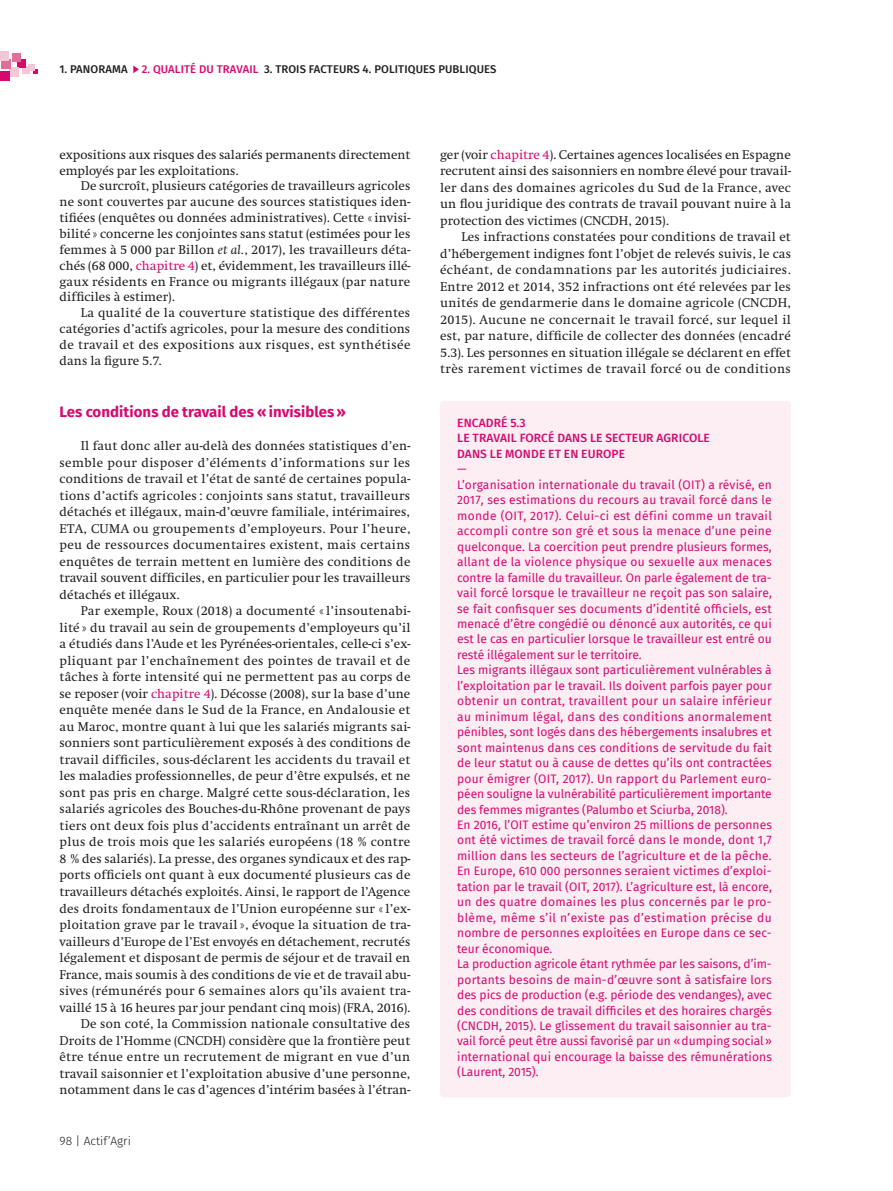
<style>
.page{position:relative;width:893px;height:1191px;background:#fff}
.page>*{position:absolute;margin:0;border:0;box-sizing:border-box;transform-origin:0 0}
.t1{font:700 15px "Fira Sans";letter-spacing:.005em;color:#d7096f}
.t2{font:13.2px/16.5px "Swift";letter-spacing:.01em;color:#20201f;text-align:justify}
.t3{font:12px/15.5px "Fira Sans";letter-spacing:.01em;color:#d7096f}
.t4{font:500 12px/15.5px "Fira Sans";letter-spacing:.01em;color:#d7096f}
.t5{font:300 12px "Fira Sans";color:#20201f}
.t6{font:500 11.25px "Fira Sans";letter-spacing:.01em;color:#20201f}
.s1{color:#d7096f}
.s2{font-style:italic}
</style>
<div class="page">
<svg style="left:29px;top:64px;width:9px;height:9px"></svg>
<div style="left:22px;top:67px;width:8px;height:7px;background:#f3c7d6"></div>
<div style="left:17px;top:59px;width:9px;height:9px;background:#d7096f"></div>
<div style="left:12px;top:53px;width:9px;height:9px;background:#e26d98"></div>
<div style="left:9px;top:67px;width:10px;height:10px;background:#f3c7d6"></div>
<div style="left:0;top:71px;width:10px;height:10px;background:#d7096f"></div>
<div style="left:1px;top:59px;width:10px;height:10px;background:#e26d98"></div>
<div style="left:0;top:51px;width:9px;height:10px;background:#f3c7d6"></div>
<svg style="left:133px;top:65px;width:6px;height:8px"></svg>
<div style="left:440px;top:401px;width:351px;height:696px;background:#fceef3;border-radius:4px"></div>
<p class="t6" style="left:60px;top:60px;width:70px">1. PANORAMA</p>
<p class="t6" style="left:142px;top:60px;width:356px"><span class="s1">2. QUALITÉ DU TRAVAIL</span> 3. TROIS FACTEURS 4. POLITIQUES PUBLIQUES</p>
<p class="t2" style="left:60px;top:147px;width:352px;line-height:15.9px">expositions aux risques des salariés permanents directement employés par les exploitations.</p>
<p class="t2" style="left:60px;top:178px;width:352px;line-height:15.9px;text-indent:21px">De surcroît, plusieurs catégories de travailleurs agricoles ne sont couvertes par aucune des sources statistiques iden&shy;tifiées (enquêtes ou données administratives). Cette «invisi&shy;bilité » concerne les conjointes sans statut (estimées pour les femmes à 5 000 par Billon <span class="s2">et al.</span>, 2017), les travailleurs déta&shy;chés (68 000, <span class="s1">chapitre 4</span>) et, évidemment, les travailleurs illé&shy;gaux résidents en France ou migrants illégaux (par nature difficiles à estimer).</p>
<p class="t2" style="left:60px;top:305px;width:352px;line-height:15.9px;text-indent:21px">La qualité de la couverture statistique des différentes catégories d’actifs agricoles, pour la mesure des conditions de travail et des expositions aux risques, est synthétisée dans la figure 5.7.</p>
<p class="t1" style="left:60px;top:399px;width:288px">Les conditions de travail des «invisibles»</p>
<p class="t2" style="left:60px;top:438px;width:353px;text-indent:21px">Il faut donc aller au-delà des données statistiques d’en&shy;semble pour disposer d’éléments d’informations sur les conditions de travail et l’état de santé de certaines popula&shy;tions d’actifs agricoles : conjoints sans statut, travailleurs détachés et illégaux, main-d’œuvre familiale, intérimaires, ETA, CUMA ou groupements d’employeurs. Pour l’heure, peu de ressources documentaires existent, mais certains enquêtes de terrain mettent en lumière des conditions de travail souvent difficiles, en particulier pour les travailleurs détachés et illégaux.</p>
<p class="t2" style="left:60px;top:603px;width:353px;text-align:right">Par exemple, Roux (2018) a documenté «l’insoutenabi&shy;lité » du travail au sein de groupements d’employeurs qu’il a étudiés dans l’Aude et les Pyrénées-orientales, celle-ci s’ex&shy;pliquant par l’enchaînement des pointes de travail et de tâches à forte intensité qui ne permettent pas au corps de se reposer (voir <span class="s1">chapitre 4</span>). Décosse (2008), sur la base d’une enquête menée dans le Sud de la France, en Andalousie et au Maroc, montre quant à lui que les salariés migrants sai&shy;sonniers sont particulièrement exposés à des conditions de travail difficiles, sous-déclarent les accidents du travail et les maladies professionnelles, de peur d’être expulsés, et ne sont pas pris en charge. Malgré cette sous-déclaration, les salariés agricoles des Bouches-du-Rhône provenant de pays tiers ont deux fois plus d’accidents entraînant un arrêt de plus de trois mois que les salariés européens (18 % contre 8 % des salariés). La presse, des organes syndicaux et des rap&shy;ports officiels ont quant à eux documenté plusieurs cas de travailleurs détachés exploités. Ainsi, le rapport de l’Agence des droits fondamentaux de l’Union européenne sur «l’ex&shy;ploitation grave par le travail», évoque la situation de tra&shy;vailleurs d’Europe de l’Est envoyés en détachement, recrutés légalement et disposant de permis de séjour et de travail en France, mais soumis à des conditions de vie et de travail abu&shy;sives (rémunérés pour 6 semaines alors qu’ils avaient tra&shy;vaillé 15 à 16 heures par jour pendant cinq mois) (FRA, 2016).<br>De son coté, la Commission nationale consultative des Droits de l’Homme (CNCDH) considère que la frontière peut être ténue entre un recrutement de migrant en vue d’un travail saisonnier et l’exploitation abusive d’une personne, notamment dans le cas d’agences d’intérim basées à l’étran-</p>
<p class="t5" style="left:60px;top:1132px;width:73px">98 | Actif’Agri</p>
<p class="t2" style="left:440px;top:146px;width:352px">ger (voir <span class="s1">chapitre 4</span>). Certaines agences localisées en Espagne recrutent ainsi des saisonniers en nombre élevé pour travail&shy;ler dans des domaines agricoles du Sud de la France, avec un flou juridique des contrats de travail pouvant nuire à la protection des victimes (CNCDH, 2015).</p>
<p class="t2" style="left:440px;top:229px;width:352px;text-indent:21px">Les infractions constatées pour conditions de travail et d’hébergement indignes font l’objet de relevés suivis, le cas échéant, de condamnations par les autorités judiciaires.<br>Entre 2012 et 2014, 352 infractions ont été relevées par les unités de gendarmerie dans le domaine agricole (CNCDH, 2015). Aucune ne concernait le travail forcé, sur lequel il est, par nature, difficile de collecter des données (encadré 5.3). Les personnes en situation illégale se déclarent en effet très rarement victimes de travail forcé ou de conditions</p>
<p class="t4" style="left:457px;top:414px;width:254px">ENCADRÉ 5.3<br>LE TRAVAIL FORCÉ DANS LE SECTEUR AGRICOLE<br>DANS LE MONDE ET EN EUROPE</p>
<p class="t3" style="left:457px;top:461px;width:316px">—<br>L’organisation internationale du travail (OIT) a révisé, en 2017, ses estimations du recours au travail forcé dans le monde (OIT, 2017). Celui-ci est défini comme un travail accompli contre son gré et sous la menace d’une peine quelconque. La coercition peut prendre plusieurs formes, allant de la violence physique ou sexuelle aux menaces contre la famille du travailleur. On parle également de tra&shy;vail forcé lorsque le travailleur ne reçoit pas son salaire, se fait confisquer ses documents d’identité officiels, est menacé d’être congédié ou dénoncé aux autorités, ce qui est le cas en particulier lorsque le travailleur est entré ou resté illégalement sur le territoire.<br>Les migrants illégaux sont particulièrement vulnérables à l’exploitation par le travail. Ils doivent parfois payer pour obtenir un contrat, travaillent pour un salaire inférieur au minimum légal, dans des conditions anormalement pénibles, sont logés dans des hébergements insalubres et sont maintenus dans ces conditions de servitude du fait de leur statut ou à cause de dettes qu’ils ont contractées pour émigrer (OIT, 2017). Un rapport du Parlement euro&shy;péen souligne la vulnérabilité particulièrement importante des femmes migrantes (Palumbo et Sciurba, 2018).<br>En 2016, l’OIT estime qu’environ 25 millions de personnes ont été victimes de travail forcé dans le monde, dont 1,7 million dans les secteurs de l’agriculture et de la pêche.<br>En Europe, 610 000 personnes seraient victimes d’exploi&shy;tation par le travail (OIT, 2017). L’agriculture est, là encore, un des quatre domaines les plus concernés par le pro&shy;blème, même s’il n’existe pas d’estimation précise du nombre de personnes exploitées en Europe dans ce sec&shy;teur économique.<br>La production agricole étant rythmée par les saisons, d’im&shy;portants besoins de main-d’œuvre sont à satisfaire lors des pics de production (e.g. période des vendanges), avec des conditions de travail difficiles et des horaires chargés (CNCDH, 2015). Le glissement du travail saisonnier au tra&shy;vail forcé peut être aussi favorisé par un «dumping social» international qui encourage la baisse des rémunérations (Laurent, 2015).</p>
</div>
